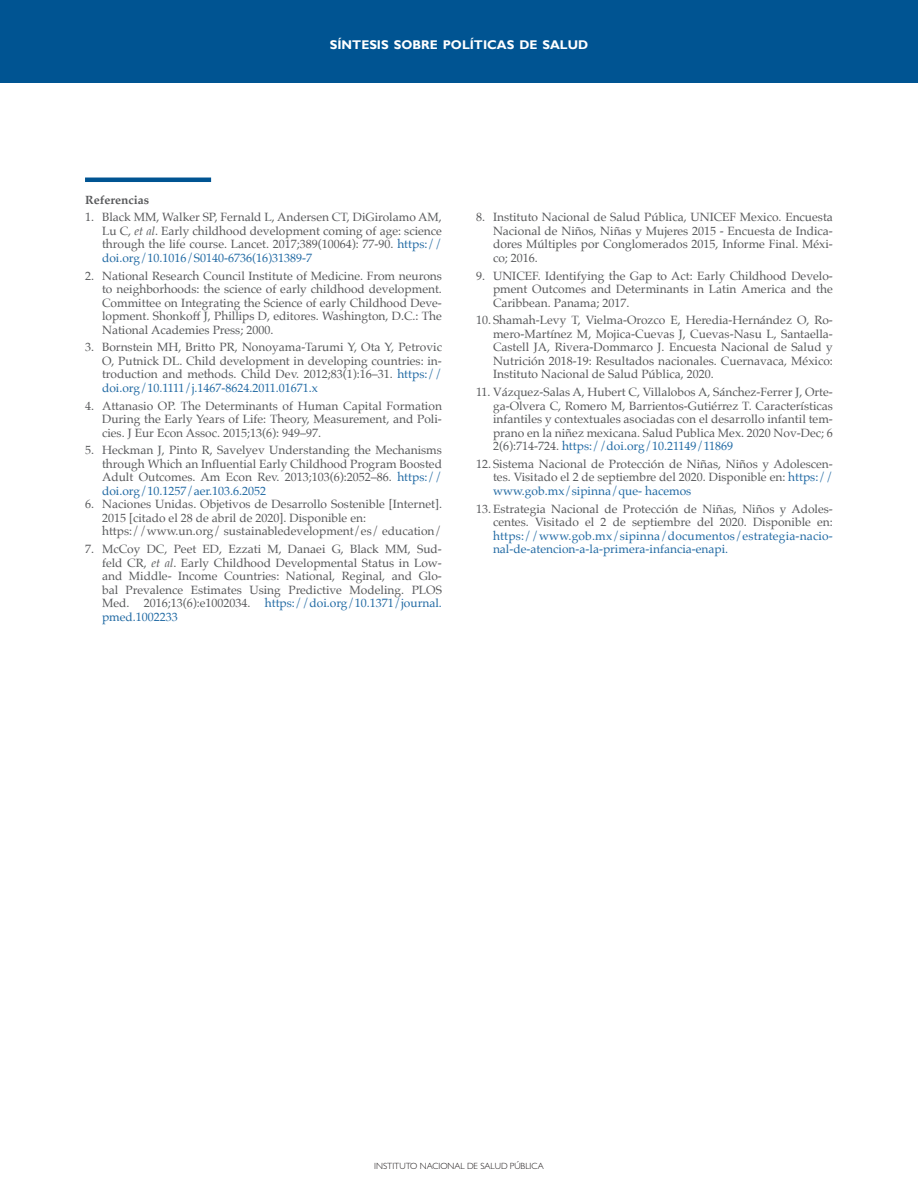
<style>
.page{position:relative;width:918px;height:1188px;background:#fff}
.page>*{position:absolute;margin:0;border:0;box-sizing:border-box;transform-origin:0 0}
.t1{font:700 12.6px "Gill Sans";color:#fff}
.liga_referencia{font:12px/13.5px "Palatino";color:#57585a;text-align:justify}
.titulo_referencias{font:700 12px "Palatino";color:#57585a}
.t2{font:300 9px "Gill Sans";color:#231f20}
.s1{font-style:italic}
.s2{color:#2069a3}
</style>
<div class="page">
<div style="left:0;top:0;width:918px;height:82px;background:#005492"></div>
<hr style="left:85px;top:178px;width:126px;height:4px;background:#005492">
<p class="t1" style="left:330px;top:37px;width:260px">SÍNTESIS SOBRE POLÍTICAS DE SALUD</p>
<p class="titulo_referencias" style="left:85px;top:189px;width:65px">Referencias</p>
<p class="liga_referencia" style="left:102px;top:210px;width:341px;text-indent:-17px">1. Black MM, Walker SP, Fernald L, Andersen CT, DiGirolamo AM, Lu C, <span class="s1">et al</span>. Early childhood development coming of age: science through the life course. Lancet. 2017;389(10064): 77-90. <span class="s2">https:// doi.org/10.1016/S0140-6736(16)31389-7</span></p>
<p class="liga_referencia" style="left:102px;top:269px;width:341px;text-indent:-17px">2. National Research Council Institute of Medicine. From neurons to neighborhoods: the science of early childhood development.<br>Committee on Integrating the Science of early Childhood Deve&shy;lopment. Shonkoff J, Phillips D, editores. Washington, D.C.: The National Academies Press; 2000.</p>
<p class="liga_referencia" style="left:102px;top:340px;width:341px;text-indent:-17px">3. Bornstein MH, Britto PR, Nonoyama-Tarumi Y, Ota Y, Petrovic O, Putnick DL. Child development in developing countries: in&shy;troduction and methods. Child Dev. 2012;83(1):16–31. <span class="s2">https:// doi.org/10.1111/j.1467-8624.2011.01671.x</span></p>
<p class="liga_referencia" style="left:102px;top:399px;width:341px;text-indent:-17px">4. Attanasio OP. The Determinants of Human Capital Formation During the Early Years of Life: Theory, Measurement, and Poli&shy;cies. J Eur Econ Assoc. 2015;13(6): 949–97.</p>
<p class="liga_referencia" style="left:102px;top:443px;width:341px;text-indent:-17px">5. Heckman J, Pinto R, Savelyev Understanding the Mechanisms through Which an Influential Early Childhood Program Boosted Adult Outcomes. Am Econ Rev. 2013;103(6):2052–86. <span class="s2">https:// doi.org/10.1257/aer.103.6.2052</span></p>
<p class="liga_referencia" style="left:102px;top:497px;width:341px;text-indent:-17px">6. Naciones Unidas. Objetivos de Desarrollo Sostenible [Internet].<br>2015 [citado el 28 de abril de 2020]. Disponible en:</p>
<p class="liga_referencia" style="left:102px;top:524px;width:341px">https://www.un.org/ sustainabledevelopment/es/ education/</p>
<p class="liga_referencia" style="left:102px;top:542px;width:341px;text-indent:-17px">7. McCoy DC, Peet ED, Ezzati M, Danaei G, Black MM, Sud&shy;feld CR, <span class="s1">et al</span>. Early Childhood Developmental Status in Low&shy;and Middle- Income Countries: National, Reginal, and Glo&shy;bal Prevalence Estimates Using Predictive Modeling. PLOS Med. 2016;13(6):e1002034. <span class="s2">https://doi.org/10.1371/journal. pmed.1002233</span></p>
<p class="liga_referencia" style="left:493px;top:211px;width:341px;text-indent:-17px">8. Instituto Nacional de Salud Pública, UNICEF Mexico. Encuesta Nacional de Niños, Niñas y Mujeres 2015 - Encuesta de Indica&shy;dores Múltiples por Conglomerados 2015, Informe Final. Méxi&shy;co; 2016.</p>
<p class="liga_referencia" style="left:493px;top:269px;width:341px;text-indent:-17px">9. UNICEF. Identifying the Gap to Act: Early Childhood Develo&shy;pment Outcomes and Determinants in Latin America and the Caribbean. Panama; 2017.</p>
<p class="liga_referencia" style="left:493px;top:314px;width:341px;text-indent:-17px">10. Shamah-Levy T, Vielma-Orozco E, Heredia-Hernández O, Ro&shy;mero-Martínez M, Mojica-Cuevas J, Cuevas-Nasu L, Santaella-Castell JA, Rivera-Dommarco J. Encuesta Nacional de Salud y Nutrición 2018-19: Resultados nacionales. Cuernavaca, México:<br>Instituto Nacional de Salud Pública, 2020.</p>
<p class="liga_referencia" style="left:493px;top:385px;width:341px;text-indent:-17px">11. Vázquez-Salas A, Hubert C, Villalobos A, Sánchez-Ferrer J, Orte&shy;ga-Olvera C, Romero M, Barrientos-Gutiérrez T. Características infantiles y contextuales asociadas con el desarrollo infantil tem&shy;prano en la niñez mexicana. Salud Publica Mex. 2020 Nov-Dec; 6<br>2(6):714-724. <span class="s2">https://doi.org/10.21149/11869</span></p>
<p class="liga_referencia" style="left:493px;top:457px;width:341px;text-indent:-17px">12. Sistema Nacional de Protección de Niñas, Niños y Adolescen&shy;tes. Visitado el 2 de septiembre del 2020. Disponible en: <span class="s2">https:// www.gob.mx/sipinna/que- hacemos</span></p>
<p class="liga_referencia" style="left:493px;top:502px;width:341px;text-indent:-17px">13. Estrategia Nacional de Protección de Niñas, Niños y Adoles&shy;centes. Visitado el 2 de septiembre del 2020. Disponible en: <span class="s2">https://www.gob.mx/sipinna/documentos/estrategia-nacio&shy;nal-de-atencion-a-la-primera-infancia-enapi.</span></p>
<p class="t2" style="left:374px;top:1160px;width:171px">INSTITUTO NACIONAL DE SALUD PÚBLICA</p>
</div>
